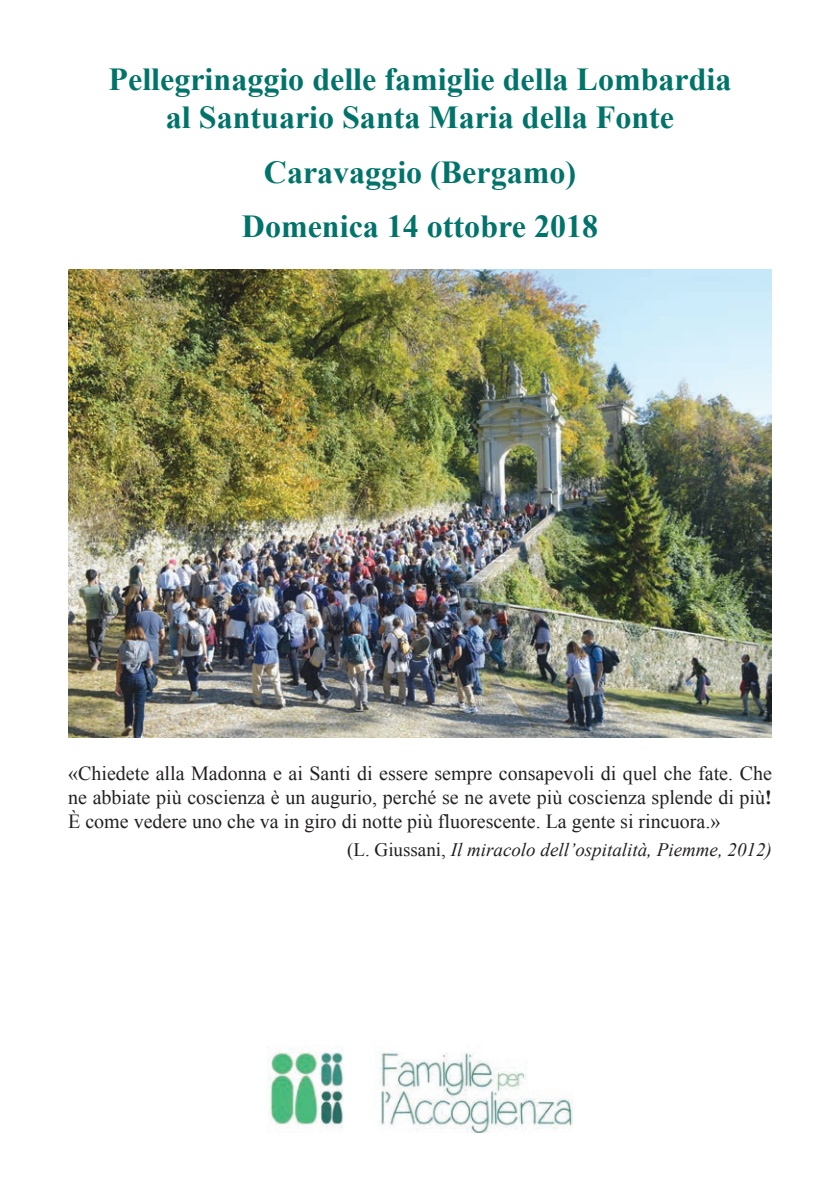
<style>
.page{position:relative;width:840px;height:1191px;background:#fff}
.page>*{position:absolute;margin:0;border:0;box-sizing:border-box;transform-origin:0 0}
.t1{font:700 32px/38.4px "Times New Roman";color:#00736a;text-align:center}
.t2{font:20px/24px "Times New Roman";color:#231f20;text-align:justify}
.t3{font:italic 19px "Times New Roman";color:#231f20}
.s1{font-weight:700}
.s2{font-style:normal}
</style>
<div class="page">
<img style="left:68px;top:270px;width:703px;height:467px">
<img style="left:267px;top:1045px;width:305px;height:87px">
<h1 class="t1" style="left:108px;top:59px;width:624px">Pellegrinaggio delle famiglie della Lombardia al Santuario Santa Maria della Fonte</h1>
<h1 class="t1" style="left:242px;top:144px;width:357px;line-height:54.4px">Caravaggio (Bergamo)<br>Domenica 14 ottobre 2018</h1>
<p class="t2" style="left:68px;top:761px;width:705px">«Chiedete alla Madonna e ai Santi di essere sempre consapevoli di quel che fate. Che ne abbiate più coscienza è un augurio, perché se ne avete più coscienza splende di più<span class="s1">!<br></span>È come vedere uno che va in giro di notte più fluorescente. La gente si rincuora.»</p>
<p class="t3" style="left:347px;top:837px;width:426px"><span class="s2">(L. Giussani,</span> Il miracolo dell’ospitalità, Piemme, 2012)</p>
</div>
